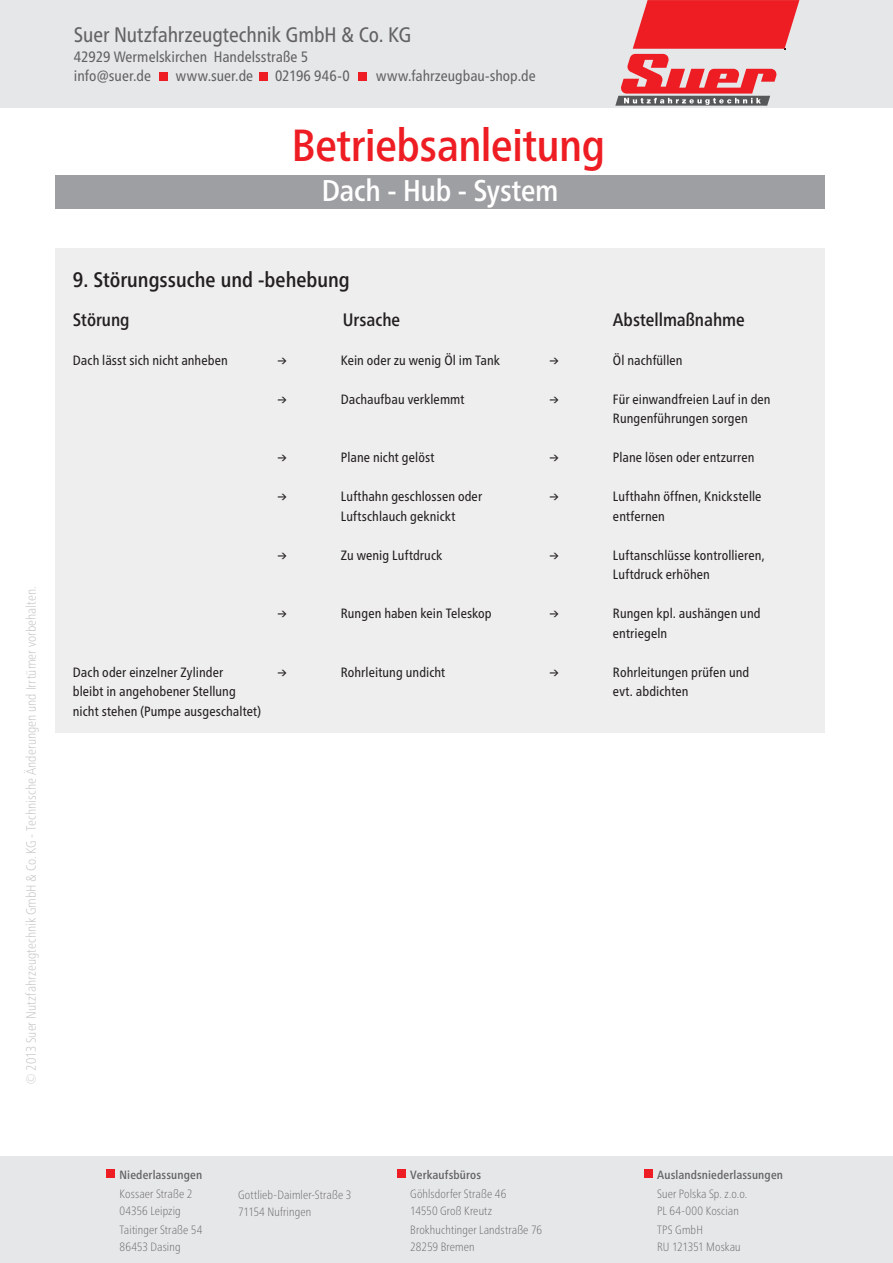
<style>
.page{position:relative;width:893px;height:1263px;background:#fff}
.page>*{position:absolute;margin:0;border:0;box-sizing:border-box;transform-origin:0 0}
.t1{font:500 condensed 45px "Frutiger Neue LTW1 G";letter-spacing:-.01em;color:#ee1d23}
.t2{font:500 condensed 30px "Frutiger Neue LTW1 G";letter-spacing:-.01em;color:#fff}
.t3{font:condensed 21px "Frutiger Neue LTW1 G";letter-spacing:-.005em;color:#636366}
.Text{font:500 condensed 21px "Frutiger Neue LTW1 G";color:#231f20}
.Text-2{font:500 condensed 18px "Frutiger Neue LTW1 G";color:#231f20}
.t4{font:condensed 15px/19.5px "Frutiger Neue LTW1 G";color:#636366}
.Copy{font:condensed 13.5px "Frutiger Neue LTW1 G";letter-spacing:.005em;color:#231f20}
.t5{font:100 condensed 13.5px "Frutiger Neue LTW1 G";letter-spacing:.005em;color:#bcbdc0}
.t6{font:100 condensed 12px/16.5px "Frutiger Neue LTW1 G";letter-spacing:.01em;color:#636366}
.t7{font:500 condensed 12px "Frutiger Neue LTW1 G";letter-spacing:.01em;color:#636366}
</style>
<div class="page">
<div style="left:0;top:1157px;width:893px;height:106px;background:#e6e7e9"></div>
<div style="left:106px;top:1169px;width:8px;height:9px;background:#ee1d23"></div>
<div style="left:397px;top:1169px;width:9px;height:9px;background:#ee1d23"></div>
<div style="left:645px;top:1169px;width:8px;height:9px;background:#ee1d23"></div>
<div style="left:0;top:0;width:893px;height:107px;background:#e6e7e9"></div>
<div style="left:159px;top:72px;width:9px;height:9px;background:#ee1d23"></div>
<div style="left:259px;top:72px;width:9px;height:9px;background:#ee1d23"></div>
<div style="left:358px;top:72px;width:9px;height:9px;background:#ee1d23"></div>
<svg style="left:615px;top:0;width:185px;height:106px"></svg>
<div style="left:55px;top:175px;width:770px;height:34px;background:#9d9fa2"></div>
<div style="left:56px;top:248px;width:769px;height:485px;background:#eeeeef"></div>
<p class="t5" style="left:23px;top:1085px;width:500px;rotate:-90deg">© 2013 Suer Nutzfahrzeugtechnik GmbH &amp; Co. KG - Technische Änderungen und Irrtümer vorbehalten.</p>
<h3 class="t3" style="left:74px;top:22px;width:339px">Suer Nutzfahrzeugtechnik GmbH &amp; Co. KG</h3>
<p class="t4" style="left:74px;top:47px;width:236px">42929 Wermelskirchen Handelsstraße 5 info@suer.de</p>
<p class="t4" style="left:176px;top:66px;width:79px">www.suer.de</p>
<p class="t4" style="left:275px;top:66px;width:76px">02196 946-0</p>
<p class="t4" style="left:376px;top:66px;width:161px">www.fahrzeugbau-shop.de</p>
<h1 class="t1" style="left:292px;top:119px;width:315px">Betriebsanleitung</h1>
<h2 class="t2" style="left:322px;top:173px;width:238px">Dach - Hub - System</h2>
<p class="Text" style="left:73px;top:267px;width:278px">9. Störungssuche und -behebung</p>
<p class="Text-2" style="left:73px;top:309px;width:58px">Störung</p>
<p class="Text-2" style="left:343px;top:309px;width:59px">Ursache</p>
<p class="Text-2" style="left:613px;top:309px;width:133px">Abstellmaßnahme</p>
<p class="Copy" style="left:73px;top:352px;width:156px">Dach lässt sich nicht anheben</p>
<p class="Copy" style="left:277px;top:352px;width:12px">→</p>
<p class="Copy" style="left:341px;top:352px;width:161px">Kein oder zu wenig Öl im Tank</p>
<p class="Copy" style="left:549px;top:352px;width:12px">→</p>
<p class="Copy" style="left:613px;top:352px;width:71px">Öl nachfüllen</p>
<p class="Copy" style="left:277px;top:391px;width:12px">→</p>
<p class="Copy" style="left:341px;top:391px;width:125px">Dachaufbau verklemmt</p>
<p class="Copy" style="left:549px;top:391px;width:12px">→</p>
<p class="Copy" style="left:613px;top:391px;width:159px">Für einwandfreien Lauf in den</p>
<p class="Copy" style="left:613px;top:411px;width:136px">Rungenführungen sorgen</p>
<p class="Copy" style="left:277px;top:450px;width:12px">→</p>
<p class="Copy" style="left:341px;top:450px;width:95px">Plane nicht gelöst</p>
<p class="Copy" style="left:549px;top:450px;width:12px">→</p>
<p class="Copy" style="left:613px;top:450px;width:143px">Plane lösen oder entzurren</p>
<p class="Copy" style="left:277px;top:489px;width:12px">→</p>
<p class="Copy" style="left:341px;top:489px;width:143px">Lufthahn geschlossen oder</p>
<p class="Copy" style="left:549px;top:489px;width:12px">→</p>
<p class="Copy" style="left:613px;top:489px;width:150px">Lufthahn öffnen, Knickstelle</p>
<p class="Copy" style="left:341px;top:508px;width:116px">Luftschlauch geknickt</p>
<p class="Copy" style="left:613px;top:508px;width:54px">entfernen</p>
<p class="Copy" style="left:277px;top:547px;width:12px">→</p>
<p class="Copy" style="left:341px;top:547px;width:103px">Zu wenig Luftdruck</p>
<p class="Copy" style="left:549px;top:547px;width:12px">→</p>
<p class="Copy" style="left:613px;top:547px;width:153px">Luftanschlüsse kontrollieren,</p>
<p class="Copy" style="left:613px;top:567px;width:98px">Luftdruck erhöhen</p>
<p class="Copy" style="left:277px;top:606px;width:12px">→</p>
<p class="Copy" style="left:341px;top:606px;width:152px">Rungen haben kein Teleskop</p>
<p class="Copy" style="left:549px;top:606px;width:12px">→</p>
<p class="Copy" style="left:613px;top:606px;width:149px">Rungen kpl. aushängen und</p>
<p class="Copy" style="left:613px;top:625px;width:56px">entriegeln</p>
<p class="Copy" style="left:73px;top:664px;width:152px">Dach oder einzelner Zylinder</p>
<p class="Copy" style="left:277px;top:664px;width:12px">→</p>
<p class="Copy" style="left:341px;top:664px;width:106px">Rohrleitung undicht</p>
<p class="Copy" style="left:549px;top:664px;width:12px">→</p>
<p class="Copy" style="left:613px;top:664px;width:138px">Rohrleitungen prüfen und</p>
<p class="Copy" style="left:73px;top:684px;width:164px">bleibt in angehobener Stellung</p>
<p class="Copy" style="left:613px;top:684px;width:77px">evt. abdichten</p>
<p class="Copy" style="left:73px;top:703px;width:190px">nicht stehen (Pumpe ausgeschaltet)</p>
<p class="t7" style="left:120px;top:1167px;width:84px">Niederlassungen</p>
<p class="t6" style="left:120px;top:1186px;width:74px">Kossaer Straße 2<br>04356 Leipzig</p>
<p class="t6" style="left:120px;top:1221px;width:84px">Taitinger Straße 54<br>86453 Dasing</p>
<p class="t6" style="left:238px;top:1186px;width:115px">Gottlieb-Daimler-Straße 3<br>71154 Nufringen</p>
<p class="t7" style="left:410px;top:1167px;width:72px">Verkaufsbüros</p>
<p class="t6" style="left:410px;top:1186px;width:98px">Göhlsdorfer Straße 46<br>14550 Groß Kreutz</p>
<p class="t6" style="left:410px;top:1221px;width:133px">Brokhuchtinger Landstraße 76<br>28259 Bremen</p>
<p class="t7" style="left:657px;top:1167px;width:127px">Auslandsniederlassungen</p>
<p class="t6" style="left:657px;top:1186px;width:92px">Suer Polska Sp. z.o.o.<br>PL 64-000 Koscian</p>
<p class="t6" style="left:657px;top:1221px;width:85px">TPS GmbH<br>RU 121351 Moskau</p>
</div>
